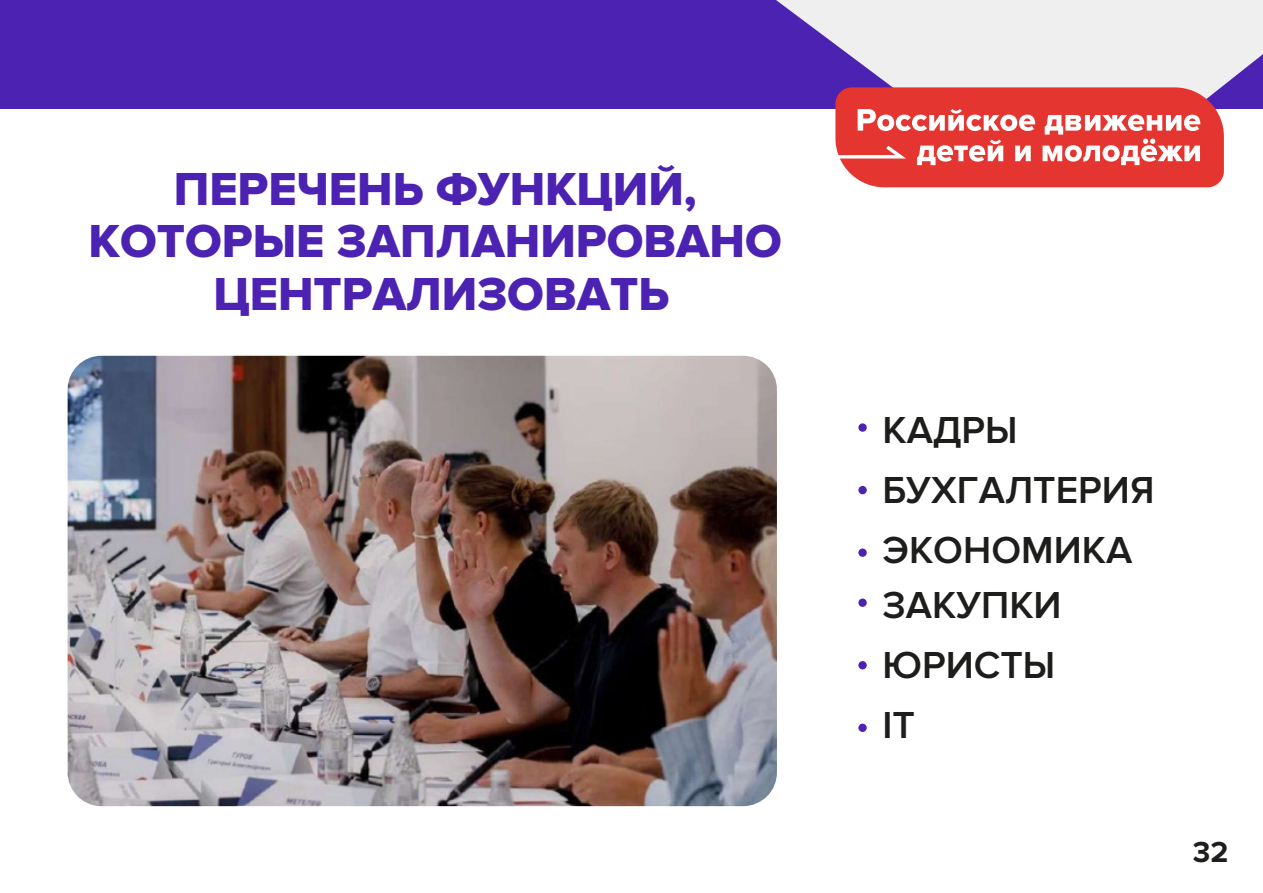
<style>
.page{position:relative;width:1263px;height:893px;background:#fff}
.page>*{position:absolute;margin:0;border:0;box-sizing:border-box;transform-origin:0 0}
.t1{font:48px/52.5px "Proxima Nova Extrabld";color:#4c22b2;text-align:center}
.t2{font:600 39px/60px "Proxima Nova";color:#1d1d1b}
.t3{font:700 30px "Proxima Nova";color:#1d1d1b}
</style>
<div class="page">
<div style="left:0;top:0;width:1263px;height:108px;background:#4c22b2"></div>
<svg style="left:748px;top:0;width:515px;height:188px;fill:#efefef"></svg>
<svg style="left:835px;top:87px;width:389px;height:100px"></svg>
<div style="left:858px;top:423px;width:9px;height:9px;background:#4c22b2;border-radius:50%"></div>
<div style="left:858px;top:486px;width:9px;height:8px;background:#4c22b2;border-radius:50%"></div>
<div style="left:858px;top:548px;width:9px;height:9px;background:#4c22b2;border-radius:50%"></div>
<div style="left:858px;top:598px;width:9px;height:9px;background:#4c22b2;border-radius:50%"></div>
<div style="left:858px;top:661px;width:9px;height:8px;background:#4c22b2;border-radius:50%"></div>
<div style="left:858px;top:724px;width:9px;height:8px;background:#4c22b2;border-radius:50%"></div>
<img style="left:68px;top:356px;width:709px;height:450px">
<p class="t1" style="left:89px;top:164px;width:695px">ПЕРЕЧЕНЬ ФУНКЦИЙ,<br>КОТОРЫЕ ЗАПЛАНИРОВАНО<br>ЦЕНТРАЛИЗОВАТЬ</p>
<p class="t2" style="left:882px;top:401px;width:273px">КАДРЫ<br>БУХГАЛТЕРИЯ<br>ЭКОНОМИКА</p>
<p class="t2" style="left:882px;top:576px;width:181px">ЗАКУПКИ<br>ЮРИСТЫ<br>IT</p>
<p class="t3" style="left:1193px;top:835px;width:37px">32</p>
</div>
